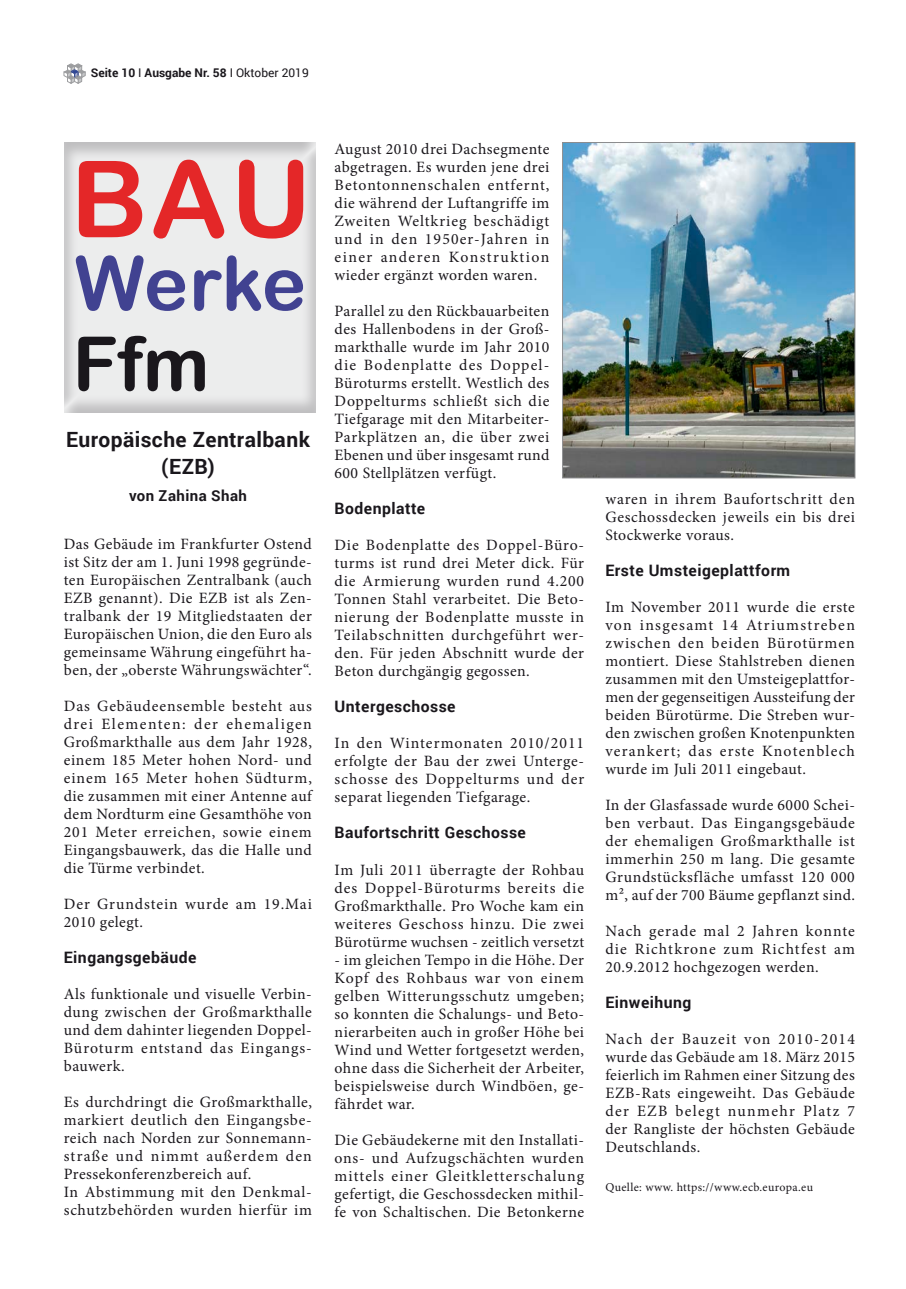
<style>
.page{position:relative;width:906px;height:1289px;background:#fff}
.page>*{position:absolute;margin:0;border:0;box-sizing:border-box;transform-origin:0 0}
.t1{font:106.5px "Arial Rounded MT Bold";color:#e42728}
.t2{font:75px "Arial Rounded MT Bold";letter-spacing:-.015em;color:#414291}
.t3{font:75px "Arial Rounded MT Bold";color:#1a171c}
.t4{font:700 21px/27px "Roboto";letter-spacing:.02em;color:#1a171c;text-align:center}
.t5{font:15.75px/18px "Minion Pro";letter-spacing:.03em;color:#1a171c;text-align:justify}
.t6{font:700 15.75px "Roboto";letter-spacing:.03em;color:#1a171c}
.t7{font:15.75px/18px "Minion Pro";letter-spacing:.055em;color:#1a171c}
.t8{font:700 15px "Roboto";letter-spacing:.03em;color:#1a171c}
.t9{font:12px "Minion Pro";letter-spacing:.03em;color:#1a171c}
.t10{font:700 12px "Roboto";color:#1a171c}
.s1{font-weight:400}
</style>
<div class="page">
<svg style="left:64px;top:64px;width:21px;height:19px"></svg>
<div style="left:53px;top:135px;width:264px;height:278px;background:#1a171c;opacity:.5"></div>
<img style="left:564px;top:144px;width:289px;height:332px">
<div style="left:562px;top:142px;width:293px;height:336px;border:1px solid #8c8d8f"></div>
<p class="t10" style="left:91px;top:65px;width:219px">Seite 10 <span class="s1">I</span> Ausgabe Nr. 58 <span class="s1">I Oktober 2019</span></p>
<h1 class="t1" style="left:71px;top:136px;width:242px">BAU</h1>
<h2 class="t2" style="left:74px;top:239px;width:233px">Werke</h2>
<h2 class="t3" style="left:73px;top:319px;width:138px">Ffm</h2>
<h3 class="t4" style="left:66px;top:425px;width:245px">Europäische Zentralbank (EZB)</h3>
<p class="t8" style="left:129px;top:485px;width:119px">von Zahina Shah</p>
<p class="t5" style="left:64px;top:534px;width:250px">Das Gebäude im Frankfurter Ostend ist Sitz der am 1. Juni 1998 gegründe&shy;ten Europäischen Zentralbank (auch EZB genannt). Die EZB ist als Zen&shy;tralbank der 19 Mitgliedstaaten der Europäischen Union, die den Euro als gemeinsame Währung eingeführt ha&shy;ben, der „oberste Währungswächter“.</p>
<p class="t5" style="left:64px;top:696px;width:250px">Das Gebäudeensemble besteht aus drei Elementen: der ehemaligen Großmarkthalle aus dem Jahr 1928, einem 185 Meter hohen Nord- und einem 165 Meter hohen Südturm, die zusammen mit einer Antenne auf dem Nordturm eine Gesamthöhe von 201 Meter erreichen, sowie einem Eingangsbauwerk, das die Halle und die Türme verbindet.</p>
<p class="t7" style="left:64px;top:894px;width:250px">Der Grundstein wurde am 19.Mai<br>2010 gelegt.</p>
<p class="t6" style="left:64px;top:946px;width:134px">Eingangsgebäude</p>
<p class="t5" style="left:64px;top:984px;width:250px">Als funktionale und visuelle Verbin&shy;dung zwischen der Großmarkthalle und dem dahinter liegenden Doppel-Büroturm entstand das Eingangs&shy;bauwerk.</p>
<p class="t5" style="left:64px;top:1092px;width:250px;text-align:left">Es durchdringt die Großmarkthalle, markiert deutlich den Eingangsbe&shy;reich nach Norden zur Sonnemann&shy;straße und nimmt außerdem den<br>Pressekonferenzbereich auf.<br>In Abstimmung mit den Denkmal&shy;schutzbehörden wurden hierfür im</p>
<p class="t5" style="left:334px;top:140px;width:216px">August 2010 drei Dachsegmente abgetragen. Es wurden jene drei Betontonnenschalen entfernt, die während der Luftangriffe im Zweiten Weltkrieg beschädigt und in den 1950er-Jahren in einer anderen Konstruktion wieder ergänzt worden waren.</p>
<p class="t5" style="left:334px;top:302px;width:216px">Parallel zu den Rückbauarbeiten des Hallenbodens in der Groß&shy;markthalle wurde im Jahr 2010 die Bodenplatte des Doppel-Büroturms erstellt. Westlich des Doppelturms schließt sich die Tiefgarage mit den Mitarbeiter-Parkplätzen an, die über zwei Ebenen und über insgesamt rund 600 Stellplätzen verfügt.</p>
<p class="t6" style="left:334px;top:497px;width:92px">Bodenplatte</p>
<p class="t5" style="left:334px;top:536px;width:251px">Die Bodenplatte des Doppel-Büro&shy;turms ist rund drei Meter dick. Für die Armierung wurden rund 4.200<br>Tonnen Stahl verarbeitet. Die Beto&shy;nierung der Bodenplatte musste in Teilabschnitten durchgeführt wer&shy;den. Für jeden Abschnitt wurde der Beton durchgängig gegossen.</p>
<p class="t6" style="left:334px;top:695px;width:123px">Untergeschosse</p>
<p class="t5" style="left:334px;top:734px;width:251px">In den Wintermonaten 2010/2011 erfolgte der Bau der zwei Unterge&shy;schosse des Doppelturms und der separat liegenden Tiefgarage.</p>
<p class="t6" style="left:334px;top:821px;width:193px">Baufortschritt Geschosse</p>
<p class="t5" style="left:334px;top:860px;width:251px">Im Juli 2011 überragte der Rohbau des Doppel-Büroturms bereits die Großmarkthalle. Pro Woche kam ein weiteres Geschoss hinzu. Die zwei Bürotürme wuchsen - zeitlich versetzt</p>
<p class="t5" style="left:334px;top:950px;width:251px">- im gleichen Tempo in die Höhe. Der Kopf des Rohbaus war von einem gelben Witterungsschutz umgeben; so konnten die Schalungs- und Beto&shy;nierarbeiten auch in großer Höhe bei Wind und Wetter fortgesetzt werden, ohne dass die Sicherheit der Arbeiter, beispielsweise durch Windböen, ge&shy;fährdet war.</p>
<p class="t5" style="left:334px;top:1130px;width:251px">Die Gebäudekerne mit den Installati&shy;ons- und Aufzugschächten wurden mittels einer Gleitkletterschalung gefertigt, die Geschossdecken mithil&shy;fe von Schaltischen. Die Betonkerne</p>
<p class="t5" style="left:605px;top:490px;width:251px">waren in ihrem Baufortschritt den Geschossdecken jeweils ein bis drei Stockwerke voraus.</p>
<p class="t6" style="left:605px;top:559px;width:186px">Erste Umsteigeplattform</p>
<p class="t5" style="left:605px;top:598px;width:251px">Im November 2011 wurde die erste von insgesamt 14 Atriumstreben zwischen den beiden Bürotürmen montiert. Diese Stahlstreben dienen zusammen mit den Umsteigeplattfor&shy;men der gegenseitigen Aussteifung der beiden Bürotürme. Die Streben wur&shy;den zwischen großen Knotenpunkten verankert; das erste Knotenblech wurde im Juli 2011 eingebaut.</p>
<p class="t5" style="left:605px;top:796px;width:251px">In der Glasfassade wurde 6000 Schei&shy;ben verbaut. Das Eingangsgebäude der ehemaligen Großmarkthalle ist immerhin 250 m lang. Die gesamte Grundstücksfläche umfasst 120 000 m², auf der 700 Bäume gepflanzt sind.</p>
<p class="t5" style="left:605px;top:922px;width:251px">Nach gerade mal 2 Jahren konnte die Richtkrone zum Richtfest am 20.9.2012 hochgezogen werden.</p>
<p class="t6" style="left:605px;top:991px;width:88px">Einweihung</p>
<p class="t5" style="left:605px;top:1030px;width:251px">Nach der Bauzeit von 2010-2014 wurde das Gebäude am 18. März 2015 feierlich im Rahmen einer Sitzung des EZB-Rats eingeweiht. Das Gebäude der EZB belegt nunmehr Platz 7 der Rangliste der höchsten Gebäude Deutschlands.</p>
<p class="t9" style="left:605px;top:1178px;width:209px">Quelle: www. https://www.ecb.europa.eu</p>
</div>
